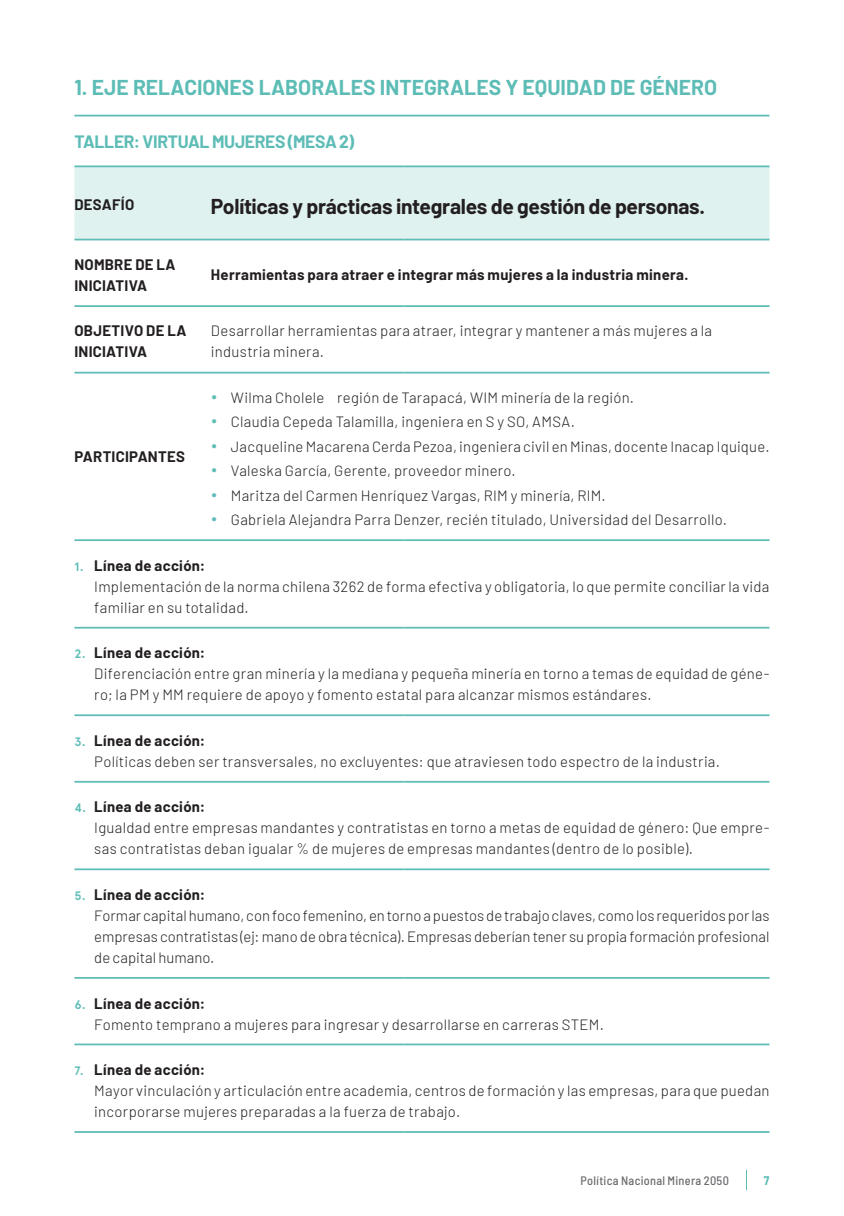
<style>
.page{position:relative;width:844px;height:1216px;background:#fff}
.page>*{position:absolute;margin:0;border:0;box-sizing:border-box;transform-origin:0 0}
.Cuerpo{font:700 21px "Barlow";color:#5dbdb6}
.Cuerpo-2{font:700 21px "Barlow";letter-spacing:-.015em;color:#231f20}
.Cuerpo-3{font:700 17.5px "Barlow";letter-spacing:-.02em;color:#5dbdb6}
.Cuerpo-4{font:300 14.88px/21px "Barlow";letter-spacing:.02em;color:#231f20}
.Cuerpo-5{font:300 14.88px/21px "Barlow";color:#231f20}
.Cuerpo-6{font:700 14.88px/21px "Barlow";letter-spacing:.02em;color:#231f20}
.t1{font:500 semi-condensed 12.25px "Barlow";letter-spacing:.025em;color:#6c6d70}
.t2{font:700 semi-condensed 12.25px "Barlow";color:#5dbdb6}
.s1{font-family:"Apercu";font-weight:700;font-size:17.5px;color:#5dbdb6}
.s2{font-family:"Apercu";font-weight:700;font-size:12.25px;color:#5dbdb6}
.s3{font-weight:700}
</style>
<div class="page">
<hr style="left:74px;top:115px;width:695px;height:1px;background:#5dbdb6">
<div style="left:74px;top:167px;width:695px;height:72px;background:#dff2f0"></div>
<hr style="left:74px;top:165px;width:137px;height:2px;background:#5dbdb6">
<hr style="left:211px;top:165px;width:193px;height:2px;background:#5dbdb6">
<hr style="left:404px;top:165px;width:365px;height:2px;background:#5dbdb6">
<hr style="left:74px;top:239px;width:137px;height:1px;background:#5dbdb6">
<hr style="left:211px;top:239px;width:193px;height:1px;background:#5dbdb6">
<hr style="left:404px;top:239px;width:365px;height:1px;background:#5dbdb6">
<hr style="left:74px;top:305px;width:137px;height:2px;background:#5dbdb6">
<hr style="left:211px;top:305px;width:193px;height:2px;background:#5dbdb6">
<hr style="left:404px;top:305px;width:365px;height:2px;background:#5dbdb6">
<hr style="left:74px;top:372px;width:137px;height:1px;background:#5dbdb6">
<hr style="left:211px;top:372px;width:193px;height:1px;background:#5dbdb6">
<hr style="left:404px;top:372px;width:365px;height:1px;background:#5dbdb6">
<hr style="left:74px;top:539px;width:137px;height:2px;background:#5dbdb6">
<hr style="left:211px;top:539px;width:193px;height:2px;background:#5dbdb6">
<hr style="left:404px;top:539px;width:365px;height:2px;background:#5dbdb6">
<hr style="left:74px;top:627px;width:137px;height:1px;background:#5dbdb6">
<hr style="left:211px;top:627px;width:193px;height:1px;background:#5dbdb6">
<hr style="left:404px;top:627px;width:365px;height:1px;background:#5dbdb6">
<hr style="left:74px;top:714px;width:137px;height:2px;background:#5dbdb6">
<hr style="left:211px;top:714px;width:193px;height:2px;background:#5dbdb6">
<hr style="left:404px;top:714px;width:365px;height:2px;background:#5dbdb6">
<hr style="left:74px;top:781px;width:137px;height:1px;background:#5dbdb6">
<hr style="left:211px;top:781px;width:193px;height:1px;background:#5dbdb6">
<hr style="left:404px;top:781px;width:365px;height:1px;background:#5dbdb6">
<hr style="left:74px;top:868px;width:137px;height:2px;background:#5dbdb6">
<hr style="left:211px;top:868px;width:193px;height:2px;background:#5dbdb6">
<hr style="left:404px;top:868px;width:365px;height:2px;background:#5dbdb6">
<hr style="left:74px;top:977px;width:137px;height:1px;background:#5dbdb6">
<hr style="left:211px;top:977px;width:193px;height:1px;background:#5dbdb6">
<hr style="left:404px;top:977px;width:365px;height:1px;background:#5dbdb6">
<hr style="left:74px;top:1043px;width:137px;height:2px;background:#5dbdb6">
<hr style="left:211px;top:1043px;width:193px;height:2px;background:#5dbdb6">
<hr style="left:404px;top:1043px;width:365px;height:2px;background:#5dbdb6">
<hr style="left:74px;top:1131px;width:137px;height:1px;background:#5dbdb6">
<hr style="left:211px;top:1131px;width:193px;height:1px;background:#5dbdb6">
<hr style="left:404px;top:1131px;width:365px;height:1px;background:#5dbdb6">
<p class="Cuerpo" style="left:74px;top:72px;width:644px">1. EJE RELACIONES LABORALES INTEGRALES Y EQUIDAD DE GÉNERO</p>
<p class="Cuerpo-3" style="left:74px;top:129px;width:281px">TALLER: VIRTUAL MUJERES (MESA 2)</p>
<p class="Cuerpo-6" style="left:74px;top:193px;width:61px">DESAFÍO</p>
<p class="Cuerpo-2" style="left:211px;top:190px;width:495px">Políticas y prácticas integrales de gestión de personas.</p>
<p class="Cuerpo-6" style="left:74px;top:252px;width:102px">NOMBRE DE LA<br>INICIATIVA</p>
<p class="Cuerpo-6" style="left:211px;top:263px;width:479px">Herramientas para atraer e integrar más mujeres a la industria minera.</p>
<p class="Cuerpo-6" style="left:74px;top:319px;width:113px">OBJETIVO DE LA<br>INICIATIVA</p>
<p class="Cuerpo-4" style="left:211px;top:319px;width:502px">Desarrollar herramientas para atraer, integrar y mantener a más mujeres a la industria minera.</p>
<p class="Cuerpo-4" style="left:211px;top:386px;width:424px"><span class="s1">•</span> Wilma Cholele región de Tarapacá, WIM minería de la región.</p>
<p class="Cuerpo-4" style="left:211px;top:410px;width:365px"><span class="s1">•</span> Claudia Cepeda Talamilla, ingeniera en S y SO, AMSA.</p>
<p class="Cuerpo-4" style="left:211px;top:435px;width:560px"><span class="s1">•</span> Jacqueline Macarena Cerda Pezoa, ingeniera civil en Minas, docente Inacap Iquique.</p>
<p class="Cuerpo-4" style="left:211px;top:459px;width:306px"><span class="s1">•</span> Valeska García, Gerente, proveedor minero.</p>
<p class="Cuerpo-4" style="left:211px;top:484px;width:396px"><span class="s1">•</span> Maritza del Carmen Henríquez Vargas, RIM y minería, RIM.</p>
<p class="Cuerpo-4" style="left:211px;top:508px;width:517px"><span class="s1">•</span> Gabriela Alejandra Parra Denzer, recién titulado, Universidad del Desarrollo.</p>
<p class="Cuerpo-4" style="left:94px;top:554px;width:676px;text-indent:-20px"><span class="s2">1.</span> <span class="s3">Línea de acción:<br></span>Implementación de la norma chilena 3262 de forma efectiva y obligatoria, lo que permite conciliar la vida familiar en su totalidad.</p>
<p class="Cuerpo-4" style="left:94px;top:641px;width:676px;text-indent:-20px"><span class="s2">2.</span> <span class="s3">Línea de acción:<br></span>Diferenciación entre gran minería y la mediana y pequeña minería en torno a temas de equidad de géne&shy;ro; la PM y MM requiere de apoyo y fomento estatal para alcanzar mismos estándares.</p>
<p class="Cuerpo-4" style="left:94px;top:729px;width:627px;text-indent:-20px"><span class="s2">3.</span> <span class="s3">Línea de acción:<br></span>Políticas deben ser transversales, no excluyentes: que atraviesen todo espectro de la industria.</p>
<p class="Cuerpo-4" style="left:94px;top:795px;width:676px;text-indent:-20px"><span class="s2">4.</span> <span class="s3">Línea de acción:<br></span>Igualdad entre empresas mandantes y contratistas en torno a metas de equidad de género: Que empre&shy;sas contratistas deban igualar % de mujeres de empresas mandantes (dentro de lo posible).</p>
<p class="Cuerpo-5" style="left:94px;top:883px;width:676px;text-indent:-20px"><span class="s2">5.</span> <span class="s3">Línea de acción:<br></span>Formar capital humano, con foco femenino, en torno a puestos de trabajo claves, como los requeridos por las empresas contratistas (ej: mano de obra técnica). Empresas deberían tener su propia formación profesional de capital humano.</p>
<p class="Cuerpo-4" style="left:94px;top:991px;width:511px;text-indent:-20px"><span class="s2">6.</span> <span class="s3">Línea de acción:<br></span>Fomento temprano a mujeres para ingresar y desarrollarse en carreras STEM.</p>
<p class="Cuerpo-4" style="left:94px;top:1058px;width:676px;text-indent:-20px"><span class="s2">7.</span> <span class="s3">Línea de acción:<br></span>Mayor vinculación y articulación entre academia, centros de formación y las empresas, para que puedan incorporarse mujeres preparadas a la fuerza de trabajo.</p>
<p class="Cuerpo-6" style="left:74px;top:445px;width:112px">PARTICIPANTES</p>
<p class="t1" style="left:580px;top:1171px;width:150px">Política Nacional Minera 2050</p>
<p class="t2" style="left:763px;top:1171px;width:7px">7</p>
</div>
